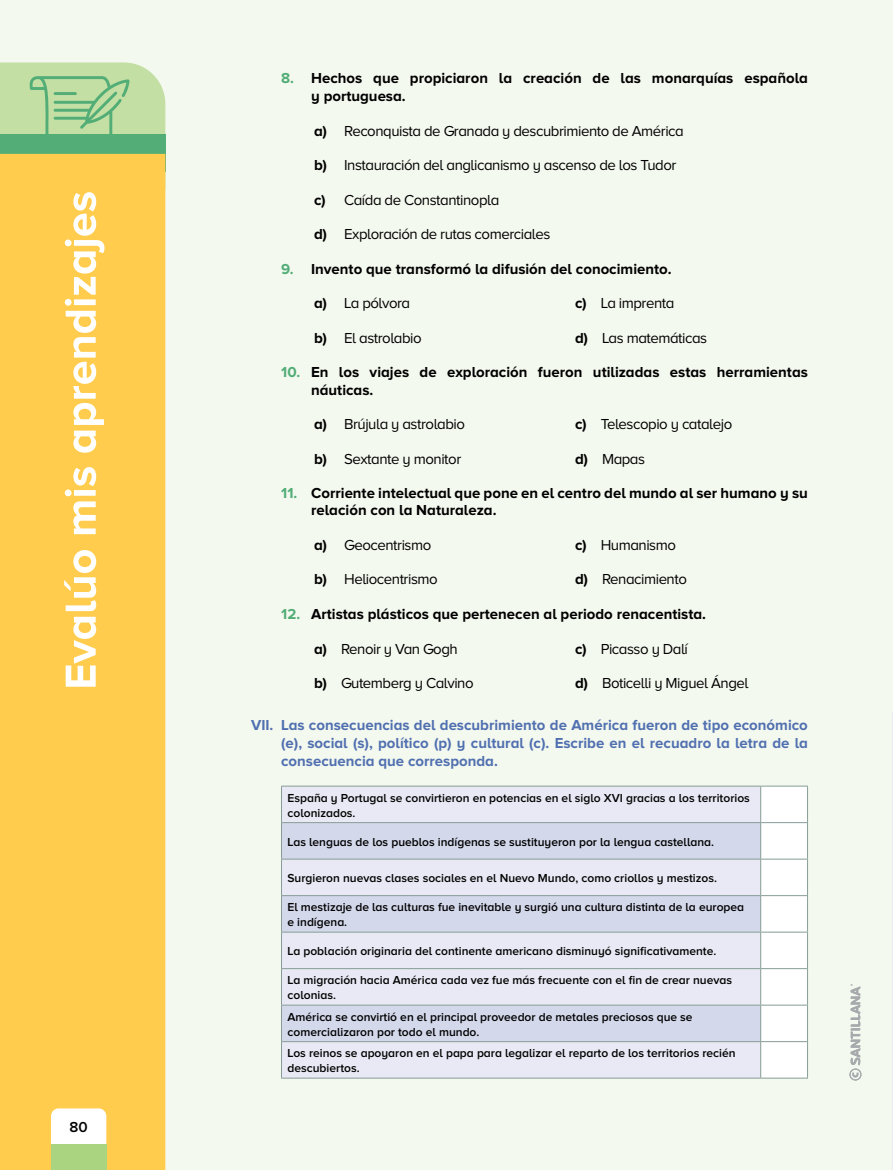
<style>
.page{position:relative;width:893px;height:1170px;background:#fff}
.page>*{position:absolute;margin:0;border:0;box-sizing:border-box;transform-origin:0 0}
.t1{font:15px "Proxima Nova A";letter-spacing:-.03em;color:#000}
.t2{font:700 15px/17.2px "Proxima Nova A";color:#000}
.t3{font:700 15px/18px "Proxima Nova A";color:#5170b0;text-align:justify}
.t4{font:600 15px "Proxima Nova A";color:#000}
.t5{font:600 12px/15px "Proxima Nova A";color:#000}
.s1{color:#53ad77}
.s2{font-weight:700}
</style>
<div class="page">
<div style="left:0;top:0;width:893px;height:1169px;background:#f4f9ef"></div>
<div style="left:0;top:686px;width:165px;height:483px;background:#ffcc4e"></div>
<svg style="left:0;top:62px;width:165px;height:624px;background:#f1cf63"></svg>
<div style="left:51px;top:1108px;width:55px;height:36px;background:#fff"></div>
<div style="left:51px;top:1144px;width:55px;height:25px;background:#abd481"></div>
<div style="left:282px;top:786px;width:478px;height:291px;background:#e8e9f4"></div>
<div style="left:761px;top:786px;width:46px;height:291px;background:#fff"></div>
<svg style="left:282px;top:823px;width:478px;height:218px;fill:#d4d8eb"></svg>
<hr style="left:281px;top:785px;width:480px;height:1px;background:#869c96">
<hr style="left:281px;top:786px;width:1px;height:36px;background:#869c96">
<hr style="left:761px;top:785px;width:47px;height:1px;background:#869c96">
<hr style="left:760px;top:786px;width:1px;height:36px;background:#869c96">
<hr style="left:807px;top:786px;width:1px;height:36px;background:#869c96">
<hr style="left:281px;top:822px;width:480px;height:1px;background:#869c96">
<hr style="left:281px;top:823px;width:1px;height:35px;background:#869c96">
<hr style="left:761px;top:822px;width:47px;height:1px;background:#869c96">
<hr style="left:760px;top:823px;width:1px;height:35px;background:#869c96">
<hr style="left:807px;top:823px;width:1px;height:35px;background:#869c96">
<hr style="left:281px;top:858px;width:480px;height:1px;background:#869c96">
<hr style="left:281px;top:859px;width:1px;height:36px;background:#869c96">
<hr style="left:761px;top:858px;width:47px;height:1px;background:#869c96">
<hr style="left:760px;top:859px;width:1px;height:36px;background:#869c96">
<hr style="left:807px;top:859px;width:1px;height:36px;background:#869c96">
<hr style="left:281px;top:895px;width:480px;height:1px;background:#869c96">
<hr style="left:281px;top:895px;width:1px;height:36px;background:#869c96">
<hr style="left:761px;top:895px;width:47px;height:1px;background:#869c96">
<hr style="left:760px;top:895px;width:1px;height:36px;background:#869c96">
<hr style="left:807px;top:895px;width:1px;height:36px;background:#869c96">
<hr style="left:281px;top:1005px;width:1px;height:36px;background:#869c96">
<hr style="left:760px;top:1005px;width:1px;height:36px;background:#869c96">
<hr style="left:807px;top:1005px;width:1px;height:36px;background:#869c96">
<hr style="left:761px;top:1041px;width:47px;height:1px;background:#869c96">
<hr style="left:807px;top:1041px;width:1px;height:36px;background:#869c96">
<hr style="left:761px;top:1077px;width:47px;height:1px;background:#869c96">
<hr style="left:281px;top:931px;width:480px;height:1px;background:#869c96">
<hr style="left:281px;top:932px;width:1px;height:36px;background:#869c96">
<hr style="left:761px;top:931px;width:47px;height:1px;background:#869c96">
<hr style="left:760px;top:932px;width:1px;height:36px;background:#869c96">
<hr style="left:807px;top:932px;width:1px;height:36px;background:#869c96">
<hr style="left:281px;top:968px;width:480px;height:1px;background:#869c96">
<hr style="left:281px;top:968px;width:1px;height:36px;background:#869c96">
<hr style="left:761px;top:968px;width:47px;height:1px;background:#869c96">
<hr style="left:760px;top:968px;width:1px;height:36px;background:#869c96">
<hr style="left:807px;top:968px;width:1px;height:36px;background:#869c96">
<hr style="left:281px;top:1004px;width:480px;height:1px;background:#869c96">
<hr style="left:761px;top:1004px;width:47px;height:1px;background:#869c96">
<hr style="left:281px;top:1041px;width:480px;height:1px;background:#869c96">
<hr style="left:281px;top:1041px;width:1px;height:36px;background:#869c96">
<hr style="left:760px;top:1041px;width:1px;height:36px;background:#869c96">
<hr style="left:281px;top:1077px;width:480px;height:1px;background:#869c96">
<hr style="left:892px;top:712px;width:1px;height:457px;background:#e8e9f4">
<svg style="left:849px;top:984px;width:12px;height:96px"></svg>
<p class="t4" style="left:70px;top:1118px;width:20px">80</p>
<p class="t2" style="left:311px;top:69px;width:498px;line-height:18px;text-indent:-30px"><span class="s1">8.</span> Hechos que propiciaron la creación de las monarquías española y portuguesa.</p>
<p class="t1" style="left:314px;top:122px;width:371px"><span class="s2">a)</span> Reconquista de Granada y descubrimiento de América</p>
<p class="t1" style="left:314px;top:157px;width:364px"><span class="s2">b)</span> Instauración del anglicanismo y ascenso de los Tudor</p>
<p class="t1" style="left:314px;top:191px;width:187px"><span class="s2">c)</span> Caída de Constantinopla</p>
<p class="t1" style="left:314px;top:226px;width:238px"><span class="s2">d)</span> Exploración de rutas comerciales</p>
<p class="t2" style="left:281px;top:260px;width:392px"><span class="s1">9.</span> Invento que transformó la difusión del conocimiento.</p>
<p class="t1" style="left:314px;top:295px;width:98px"><span class="s2">a)</span> La pólvora</p>
<p class="t1" style="left:575px;top:295px;width:101px"><span class="s2">c)</span> La imprenta</p>
<p class="t1" style="left:314px;top:329px;width:109px"><span class="s2">b)</span> El astrolabio</p>
<p class="t1" style="left:575px;top:329px;width:134px"><span class="s2">d)</span> Las matemáticas</p>
<p class="t2" style="left:311px;top:363px;width:498px;text-indent:-30px"><span class="s1">10.</span> En los viajes de exploración fueron utilizadas estas herramientas náuticas.</p>
<p class="t1" style="left:314px;top:416px;width:152px"><span class="s2">a)</span> Brújula y astrolabio</p>
<p class="t1" style="left:575px;top:416px;width:159px"><span class="s2">c)</span> Telescopio y catalejo</p>
<p class="t1" style="left:314px;top:450px;width:149px"><span class="s2">b)</span> Sextante y monitor</p>
<p class="t1" style="left:575px;top:450px;width:71px"><span class="s2">d)</span> Mapas</p>
<p class="t2" style="left:311px;top:484px;width:498px;text-indent:-30px"><span class="s1">11.</span> Corriente intelectual que pone en el centro del mundo al ser humano y su relación con la Naturaleza.</p>
<p class="t1" style="left:314px;top:536px;width:119px"><span class="s2">a)</span> Geocentrismo</p>
<p class="t1" style="left:575px;top:536px;width:102px"><span class="s2">c)</span> Humanismo</p>
<p class="t1" style="left:314px;top:571px;width:125px"><span class="s2">b)</span> Heliocentrismo</p>
<p class="t1" style="left:575px;top:571px;width:113px"><span class="s2">d)</span> Renacimiento</p>
<p class="t2" style="left:281px;top:605px;width:426px"><span class="s1">12.</span> Artistas plásticos que pertenecen al periodo renacentista.</p>
<p class="t1" style="left:314px;top:640px;width:145px"><span class="s2">a)</span> Renoir y Van Gogh</p>
<p class="t1" style="left:575px;top:640px;width:114px"><span class="s2">c)</span> Picasso y Dalí</p>
<p class="t1" style="left:314px;top:674px;width:161px"><span class="s2">b)</span> Gutemberg y Calvino</p>
<p class="t1" style="left:575px;top:674px;width:175px"><span class="s2">d)</span> Boticelli y Miguel Ángel</p>
<p class="t3" style="left:281px;top:716px;width:528px;text-indent:-30px">VII. Las consecuencias del descubrimiento de América fueron de tipo económico (e), social (s), político (p) y cultural (c). Escribe en el recuadro la letra de la consecuencia que corresponda.</p>
<p class="t5" style="left:287px;top:789px;width:464px">España y Portugal se convirtieron en potencias en el siglo XVI gracias a los territorios colonizados.</p>
<p class="t5" style="left:287px;top:833px;width:428px">Las lenguas de los pueblos indígenas se sustituyeron por la lengua castellana.</p>
<p class="t5" style="left:287px;top:870px;width:431px">Surgieron nuevas clases sociales en el Nuevo Mundo, como criollos y mestizos.</p>
<p class="t5" style="left:287px;top:899px;width:458px">El mestizaje de las culturas fue inevitable y surgió una cultura distinta de la europea e indígena.</p>
<p class="t5" style="left:287px;top:943px;width:430px">La población originaria del continente americano disminuyó significativamente.</p>
<p class="t5" style="left:287px;top:972px;width:446px">La migración hacia América cada vez fue más frecuente con el fin de crear nuevas colonias.</p>
<p class="t5" style="left:287px;top:1008px;width:407px">América se convirtió en el principal proveedor de metales preciosos que se comercializaron por todo el mundo.</p>
<p class="t5" style="left:287px;top:1045px;width:450px">Los reinos se apoyaron en el papa para legalizar el reparto de los territorios recién descubiertos.</p>
</div>
